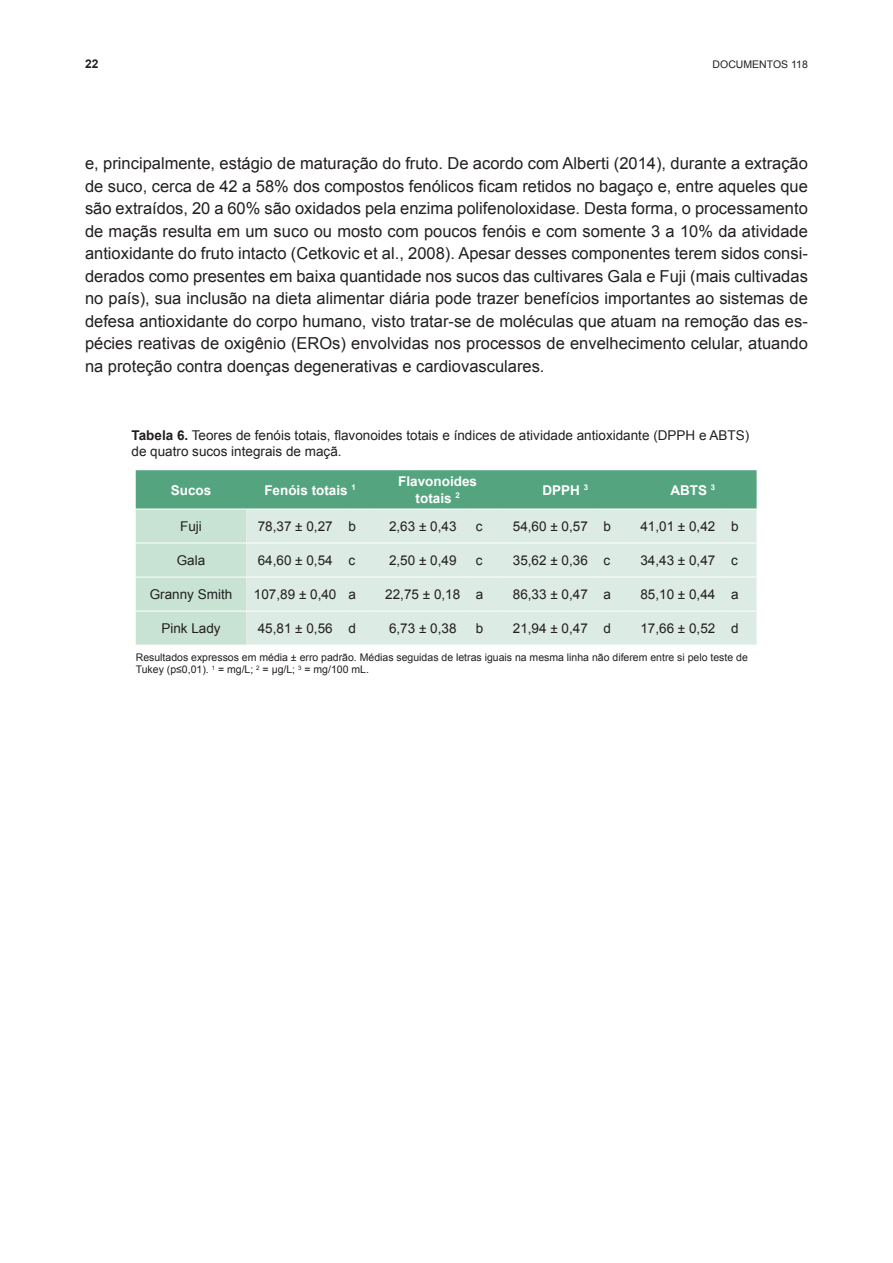
<style>
.page{position:relative;width:893px;height:1263px;background:#fff}
.page>*{position:absolute;margin:0;border:0;box-sizing:border-box;transform-origin:0 0}
.MIOLO{font:16.5px/22.5px "Arial";color:#231f20;text-align:justify}
.TABELA_MIOLO{font:13.5px "Arial";color:#231f20}
.TABELA_TITULO{font:13.5px/16.2px "Arial";color:#231f20}
.TABELA_CABECA{font:700 13.5px/16.2px "Arial";color:#fff;text-align:center}
.t1{font:700 12px "Arial";color:#231f20}
.TABELA_FONTE{font:10.5px/12.6px "Arial";color:#231f20}
.s1{font-weight:700}
</style>
<div class="page">
<svg style="left:135px;top:470px;width:622px;height:175px;background:#bcdbcb"></svg>
<hr style="left:501px;top:509px;width:98px;height:1px;background:#fff">
<hr style="left:599px;top:509px;width:30px;height:1px;background:#fff">
<hr style="left:629px;top:509px;width:98px;height:1px;background:#fff">
<hr style="left:727px;top:509px;width:30px;height:1px;background:#fff">
<p class="t1" style="left:85px;top:56px;width:15px">22</p>
<p class="TABELA_FONTE" style="left:713px;top:58px;width:97px">DOCUMENTOS 118</p>
<p class="MIOLO" style="left:85px;top:152px;width:724px">e, principalmente, estágio de maturação do fruto. De acordo com Alberti (2014), durante a extração de suco, cerca de 42 a 58% dos compostos fenólicos ficam retidos no bagaço e, entre aqueles que são extraídos, 20 a 60% são oxidados pela enzima polifenoloxidase. Desta forma, o processamento de maçãs resulta em um suco ou mosto com poucos fenóis e com somente 3 a 10% da atividade antioxidante do fruto intacto (Cetkovic et al., 2008). Apesar desses componentes terem sidos consi&shy;derados como presentes em baixa quantidade nos sucos das cultivares Gala e Fuji (mais cultivadas no país), sua inclusão na dieta alimentar diária pode trazer benefícios importantes ao sistemas de defesa antioxidante do corpo humano, visto tratar-se de moléculas que atuam na remoção das es&shy;pécies reativas de oxigênio (EROs) envolvidas nos processos de envelhecimento celular, atuando na proteção contra doenças degenerativas e cardiovasculares.</p>
<p class="TABELA_TITULO" style="left:131px;top:427px;width:619px"><span class="s1">Tabela 6.</span> Teores de fenóis totais, flavonoides totais e índices de atividade antioxidante (DPPH e ABTS) de quatro sucos integrais de maçã.</p>
<p class="TABELA_CABECA" style="left:171px;top:482px;width:42px">Sucos</p>
<p class="TABELA_CABECA" style="left:264px;top:482px;width:93px">Fenóis totais <sup>1</sup></p>
<p class="TABELA_CABECA" style="left:398px;top:474px;width:80px">Flavonoides totais <sup>2</sup></p>
<p class="TABELA_CABECA" style="left:542px;top:482px;width:47px">DPPH <sup>3</sup></p>
<p class="TABELA_CABECA" style="left:670px;top:482px;width:46px">ABTS <sup>3</sup></p>
<p class="TABELA_MIOLO" style="left:180px;top:517px;width:23px">Fuji</p>
<p class="TABELA_MIOLO" style="left:258px;top:517px;width:76px">78,37 ± 0,27</p>
<p class="TABELA_MIOLO" style="left:348px;top:517px;width:9px">b</p>
<p class="TABELA_MIOLO" style="left:389px;top:517px;width:69px">2,63 ± 0,43</p>
<p class="TABELA_MIOLO" style="left:476px;top:517px;width:8px">c</p>
<p class="TABELA_MIOLO" style="left:513px;top:517px;width:76px">54,60 ± 0,57</p>
<p class="TABELA_MIOLO" style="left:603px;top:517px;width:9px">b</p>
<p class="TABELA_MIOLO" style="left:640px;top:517px;width:76px">41,01 ± 0,42</p>
<p class="TABELA_MIOLO" style="left:731px;top:517px;width:9px">b</p>
<p class="TABELA_MIOLO" style="left:177px;top:551px;width:30px">Gala</p>
<p class="TABELA_MIOLO" style="left:258px;top:551px;width:76px">64,60 ± 0,54</p>
<p class="TABELA_MIOLO" style="left:348px;top:551px;width:8px">c</p>
<p class="TABELA_MIOLO" style="left:389px;top:551px;width:69px">2,50 ± 0,49</p>
<p class="TABELA_MIOLO" style="left:476px;top:551px;width:8px">c</p>
<p class="TABELA_MIOLO" style="left:513px;top:551px;width:76px">35,62 ± 0,36</p>
<p class="TABELA_MIOLO" style="left:603px;top:551px;width:8px">c</p>
<p class="TABELA_MIOLO" style="left:640px;top:551px;width:76px">34,43 ± 0,47</p>
<p class="TABELA_MIOLO" style="left:731px;top:551px;width:8px">c</p>
<p class="TABELA_MIOLO" style="left:150px;top:585px;width:84px">Granny Smith</p>
<p class="TABELA_MIOLO" style="left:254px;top:585px;width:84px">107,89 ± 0,40</p>
<p class="TABELA_MIOLO" style="left:348px;top:585px;width:9px">a</p>
<p class="TABELA_MIOLO" style="left:385px;top:585px;width:76px">22,75 ± 0,18</p>
<p class="TABELA_MIOLO" style="left:476px;top:585px;width:9px">a</p>
<p class="TABELA_MIOLO" style="left:513px;top:585px;width:76px">86,33 ± 0,47</p>
<p class="TABELA_MIOLO" style="left:603px;top:585px;width:9px">a</p>
<p class="TABELA_MIOLO" style="left:640px;top:585px;width:76px">85,10 ± 0,44</p>
<p class="TABELA_MIOLO" style="left:731px;top:585px;width:9px">a</p>
<p class="TABELA_MIOLO" style="left:161px;top:619px;width:61px">Pink Lady</p>
<p class="TABELA_MIOLO" style="left:258px;top:619px;width:76px">45,81 ± 0,56</p>
<p class="TABELA_MIOLO" style="left:348px;top:619px;width:9px">d</p>
<p class="TABELA_MIOLO" style="left:389px;top:619px;width:69px">6,73 ± 0,38</p>
<p class="TABELA_MIOLO" style="left:476px;top:619px;width:9px">b</p>
<p class="TABELA_MIOLO" style="left:513px;top:619px;width:76px">21,94 ± 0,47</p>
<p class="TABELA_MIOLO" style="left:603px;top:619px;width:9px">d</p>
<p class="TABELA_MIOLO" style="left:640px;top:619px;width:76px">17,66 ± 0,52</p>
<p class="TABELA_MIOLO" style="left:731px;top:619px;width:9px">d</p>
<p class="TABELA_FONTE" style="left:136px;top:651px;width:614px">Resultados expressos em média ± erro padrão. Médias seguidas de letras iguais na mesma linha não diferem entre si pelo teste de<br>Tukey (p≤0,01). <sup>1</sup> = mg/L; <sup>2</sup> = µg/L; <sup>3</sup> = mg/100 mL.</p>
</div>
